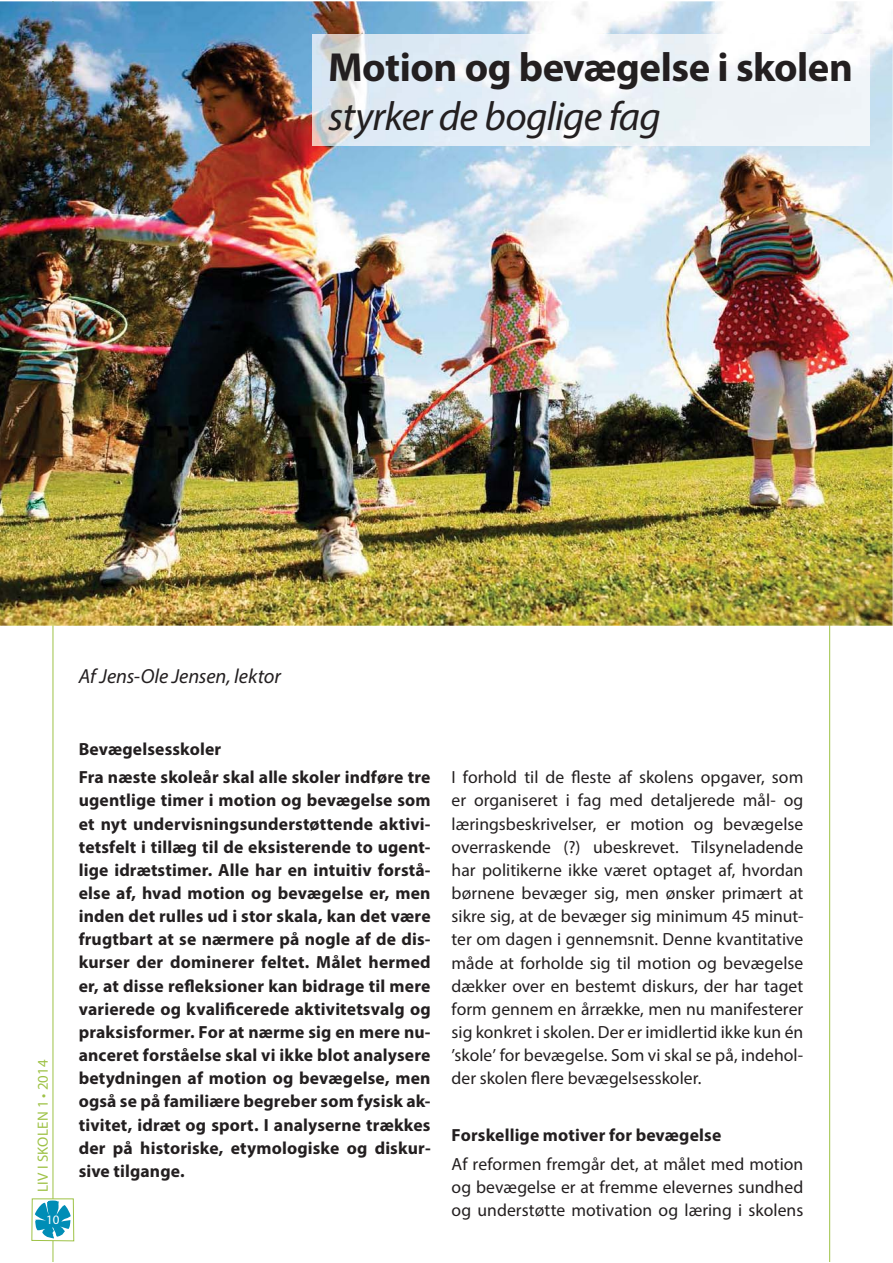
<style>
.page{position:relative;width:893px;height:1263px;background:#fff}
.page>*{position:absolute;margin:0;border:0;box-sizing:border-box;transform-origin:0 0}
.t1{font:700 40.8px/48.9px "Myriad Pro";letter-spacing:-.01em;color:#231f20}
.t2{font:italic 20.4px "Myriad Pro";letter-spacing:-.005em;color:#231f20}
.t3{font:17.55px/23.1px "Myriad Pro";color:#231f20}
.t4{font:700 17.55px/23.1px "Myriad Pro";letter-spacing:.01em;color:#231f20}
.t5{font:14.85px "Myriad Pro";letter-spacing:.02em;color:#9ec246}
.t6{font:12.9px "Myriad Pro";color:#fff}
.s1{font-weight:400;font-style:italic}
.s2{font-weight:700}
</style>
<div class="page">
<hr style="left:829px;top:175px;width:1px;height:1086px;background:#9ec246">
<hr style="left:53px;top:1px;width:1px;height:1260px;background:#9ec246">
<svg style="left:31px;top:1198px;width:44px;height:44px"></svg>
<img style="left:0;top:1px;width:893px;height:625px">
<img style="left:312px;top:35px;width:557px;height:111px">
<p class="t1" style="left:328px;top:45px;width:526px">Motion og bevægelse i skolen <span class="s1">styrker de boglige fag</span></p>
<p class="t2" style="left:79px;top:669px;width:204px">Af Jens-Ole Jensen, lektor</p>
<p class="t5" style="left:37px;top:1192px;width:134px;rotate:-90deg">LIV I SKOLEN 1 • 2014</p>
<p class="t6" style="left:46px;top:1215px;width:15px">10</p>
<p class="t4" style="left:79px;top:736px;width:353px;line-height:28.3px">Bevægelsesskoler<br>Fra næste skoleår skal alle skoler indføre tre</p>
<p class="t4" style="left:79px;top:790px;width:353px;text-align:justify">ugentlige timer i motion og bevægelse som et nyt undervisningsunderstøttende aktivi&shy;tetsfelt i tillæg til de eksisterende to ugent&shy;lige idrætstimer. Alle har en intuitiv forstå&shy;else af, hvad motion og bevægelse er, men inden det rulles ud i stor skala, kan det være frugtbart at se nærmere på nogle af de dis&shy;kurser der dominerer feltet. Målet hermed er, at disse refleksioner kan bidrage til mere varierede og kvalificerede aktivitetsvalg og praksisformer. For at nærme sig en mere nu&shy;anceret forståelse skal vi ikke blot analysere betydningen af motion og bevægelse, men også se på familiære begreber som fysisk ak&shy;tivitet, idræt og sport. I analyserne trækkes der på historiske, etymologiske og diskur&shy;sive tilgange.</p>
<p class="t3" style="left:452px;top:767px;width:353px;text-align:justify">I forhold til de fleste af skolens opgaver, som er organiseret i fag med detaljerede mål- og læringsbeskrivelser, er motion og bevægelse overraskende (?) ubeskrevet. Tilsyneladende har politikerne ikke været optaget af, hvordan børnene bevæger sig, men ønsker primært at sikre sig, at de bevæger sig minimum 45 minut&shy;ter om dagen i gennemsnit. Denne kvantitative måde at forholde sig til motion og bevægelse dækker over en bestemt diskurs, der har taget form gennem en årrække, men nu manifesterer sig konkret i skolen. Der er imidlertid ikke kun én ’skole’ for bevægelse. Som vi skal se på, indehol&shy;der skolen flere bevægelsesskoler.</p>
<p class="t3" style="left:452px;top:1122px;width:353px;line-height:28.3px"><span class="s2">Forskellige motiver for bevægelse<br></span>Af reformen fremgår det, at målet med motion</p>
<p class="t3" style="left:452px;top:1176px;width:353px">og bevægelse er at fremme elevernes sundhed og understøtte motivation og læring i skolens</p>
</div>
